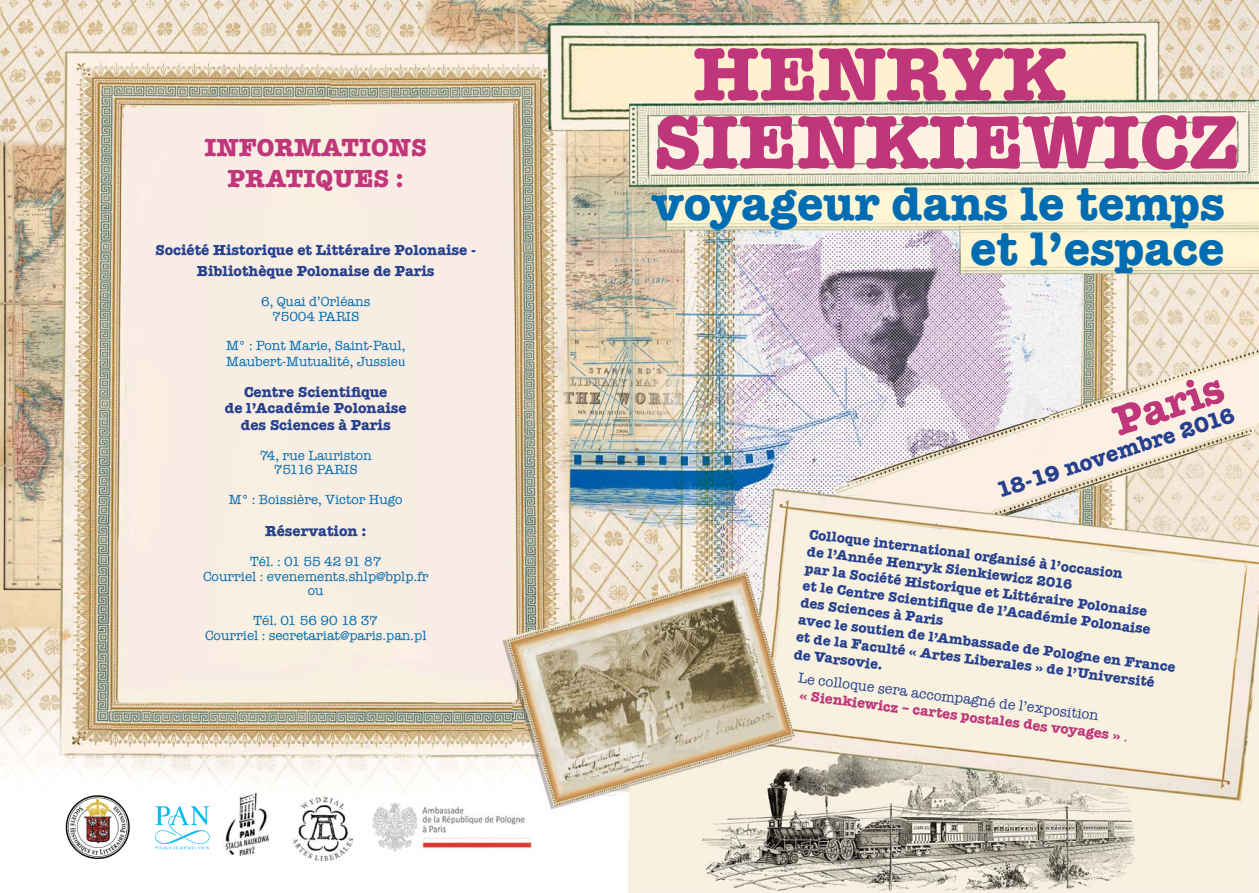
<style>
.page{position:relative;width:1259px;height:893px;background:#fff}
.page>*{position:absolute;margin:0;border:0;box-sizing:border-box;transform-origin:0 0}
.t1{font:700 77.85px "American Typewriter";color:#bf377a}
.t2{font:700 48.6px/44.7px "American Typewriter";color:#006cb2;text-align:right}
.t3{font:700 43.05px "American Typewriter";color:#bf377a}
.t4{font:700 25.5px/30.6px "American Typewriter";color:#bf377a;text-align:center}
.t5{font:700 22.8px "American Typewriter";color:#25408e}
.t6{font:700 15px/16.2px "American Typewriter";color:#25408e;text-align:center}
.t7{font:700 14.4px/17.2px "American Typewriter";color:#25408e}
.t8{font:14.4px/17.2px "American Typewriter";color:#25408e}
.t9{font:13.5px/14.5px "American Typewriter";color:#006cb2;text-align:center}
.s1{font-family:"Times New Roman";font-size:14.4px}
.s2{font-weight:700;color:#bf377a}
.s3{color:#bf377a}
</style>
<div class="page">
<img style="left:0;top:0;width:1259px;height:893px">
<img style="left:361px;top:798px;width:179px;height:58px">
<svg style="left:155px;top:806px;width:55px;height:43px"></svg>
<img style="left:223px;top:792px;width:48px;height:65px">
<img style="left:293px;top:797px;width:59px;height:63px">
<img style="left:63px;top:793px;width:71px;height:68px">
<h3 class="t4" style="left:204px;top:132px;width:224px">INFORMATIONS<br>PRATIQUES :</h3>
<p class="t6" style="left:155px;top:239px;width:322px;line-height:21.3px">Société Historique et Littéraire Polonaise -<br>Bibliothèque Polonaise de Paris</p>
<p class="t9" style="left:261px;top:295px;width:111px">6, Quai d’Orléans<br>75004 PARIS</p>
<p class="t9" style="left:226px;top:338px;width:181px;line-height:15.6px;text-align:left">M° : Pont Marie, Saint-Paul,<br>Maubert-Mutualité, Jussie<span class="s1">u</span></p>
<p class="t6" style="left:225px;top:384px;width:183px">Centre Scientifique<br>de l’Académie Polonaise des Sciences à Paris</p>
<p class="t9" style="left:260px;top:448px;width:114px">74, rue Lauriston<br>75116 PARIS</p>
<p class="t9" style="left:229px;top:493px;width:175px">M° : Boissière, Victor Hugo</p>
<p class="t6" style="left:265px;top:523px;width:102px">Réservation :</p>
<p class="t9" style="left:203px;top:555px;width:227px">Tél. : 01 55 42 91 87<br>Courriel : evenements.shlp@bplp.fr ou</p>
<p class="t9" style="left:205px;top:612px;width:223px;line-height:15.6px">Tél. 01 56 90 18 37<br>Courriel : secretariat@paris.pan.pl</p>
<h1 class="t1" style="left:693px;top:27px;width:374px">HENRYK</h1>
<h1 class="t1" style="left:653px;top:95px;width:587px">SIENKIEWICZ</h1>
<h2 class="t2" style="left:652px;top:182px;width:574px">voyageur dans le temps et l’espace</h2>
<h3 class="t3" style="left:1106px;top:397px;width:115px;rotate:-18deg">Paris</h3>
<h3 class="t5" style="left:992px;top:478px;width:251px;rotate:-18deg">18-19 novembre 2016</h3>
<p class="t7" style="left:810px;top:526px;width:382px;rotate:7deg">Colloque international organisé à l’occasion<br>de l’Année Henryk Sienkiewicz 2016<br>par la Société Historique et Littéraire Polonaise<br>et le Centre Scientifi que de l’Académie Polonaise<br>des Sciences à Paris<br>avec le soutien de l’Ambassade de Pologne en France et de la Faculté « Artes Liberales » de l’Université de Varsovie.</p>
<p class="t8" style="left:799px;top:670px;width:336px;rotate:7deg">Le colloque sera accompagné de l’exposition<br><span class="s2">« Sienkiewicz – cartes postales des voyages »</span> <span class="s3">.</span></p>
</div>
